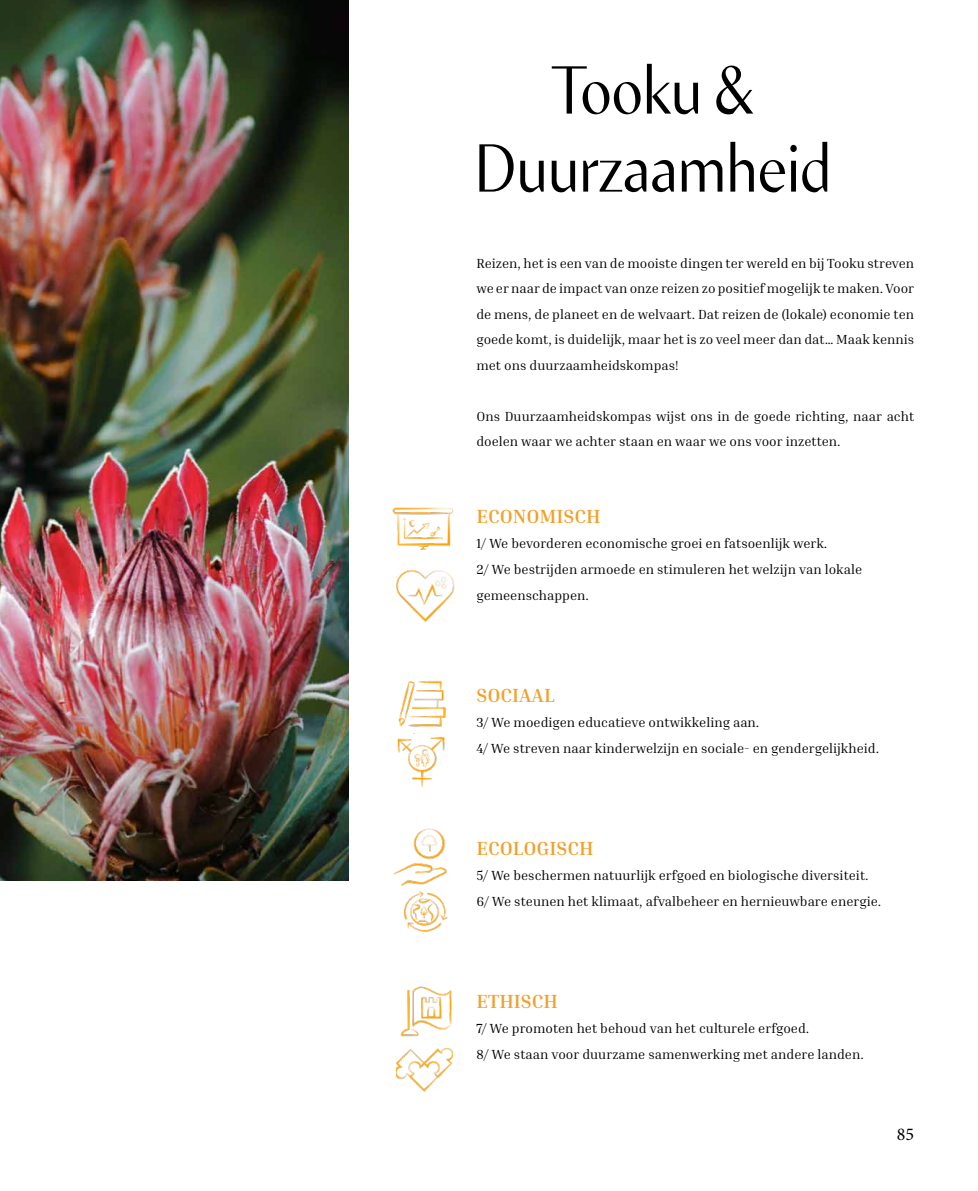
<style>
.page{position:relative;width:978px;height:1191px;background:#fff}
.page>*{position:absolute;margin:0;border:0;box-sizing:border-box;transform-origin:0 0}
.t1{font:63px/78px "Min Sans";color:#000;text-align:center;scale:.9 1}
.t2{font:700 19.5px "Inria Serif";color:#f3a029}
.t3{font:18px "Minion Pro";color:#000}
.t4{font:13.5px/25.5px "Inria Serif";color:#000}
</style>
<div class="page">
<img style="left:0;top:0;width:349px;height:880px">
<img style="left:396px;top:570px;width:59px;height:52px">
<img style="left:398px;top:680px;width:48px;height:47px">
<img style="left:393px;top:828px;width:54px;height:58px">
<img style="left:400px;top:986px;width:52px;height:51px">
<img style="left:396px;top:1048px;width:56px;height:43px">
<img style="left:397px;top:737px;width:48px;height:51px">
<img style="left:404px;top:891px;width:44px;height:41px">
<img style="left:392px;top:507px;width:62px;height:43px">
<h1 class="t1" style="left:474px;top:52px;width:398px">Tooku &amp;<br>Duurzaamheid</h1>
<p class="t4" style="left:476px;top:250px;width:439px;text-align:justify">Reizen, het is een van de mooiste dingen ter wereld en bij Tooku streven we er naar de impact van onze reizen zo positief mogelijk te maken. Voor de mens, de planeet en de welvaart. Dat reizen de (lokale) economie ten goede komt, is duidelijk, maar het is zo veel meer dan dat… Maak kennis met ons duurzaamheidskompas!</p>
<p class="t4" style="left:476px;top:403px;width:439px">Ons Duurzaamheidskompas wijst ons in de goede richting, naar acht doelen waar we achter staan en waar we ons voor inzetten.</p>
<h2 class="t2" style="left:476px;top:504px;width:126px">ECONOMISCH</h2>
<p class="t4" style="left:476px;top:531px;width:387px">1/ We bevorderen economische groei en fatsoenlijk werk.<br>2/ We bestrijden armoede en stimuleren het welzijn van lokale gemeenschappen.</p>
<h2 class="t2" style="left:476px;top:682px;width:80px">SOCIAAL</h2>
<p class="t4" style="left:476px;top:709px;width:404px">3/ We moedigen educatieve ontwikkeling aan.<br>4/ We streven naar kinderwelzijn en sociale- en gendergelijkheid.</p>
<h2 class="t2" style="left:476px;top:835px;width:119px">ECOLOGISCH</h2>
<p class="t4" style="left:476px;top:862px;width:406px">5/ We beschermen natuurlijk erfgoed en biologische diversiteit.<br>6/ We steunen het klimaat, afvalbeheer en hernieuwbare energie.</p>
<h2 class="t2" style="left:476px;top:988px;width:83px">ETHISCH</h2>
<p class="t4" style="left:476px;top:1015px;width:389px">7/ We promoten het behoud van het culturele erfgoed.<br>8/ We staan voor duurzame samenwerking met andere landen.</p>
<h3 class="t3" style="left:897px;top:1122px;width:19px">85</h3>
</div>
